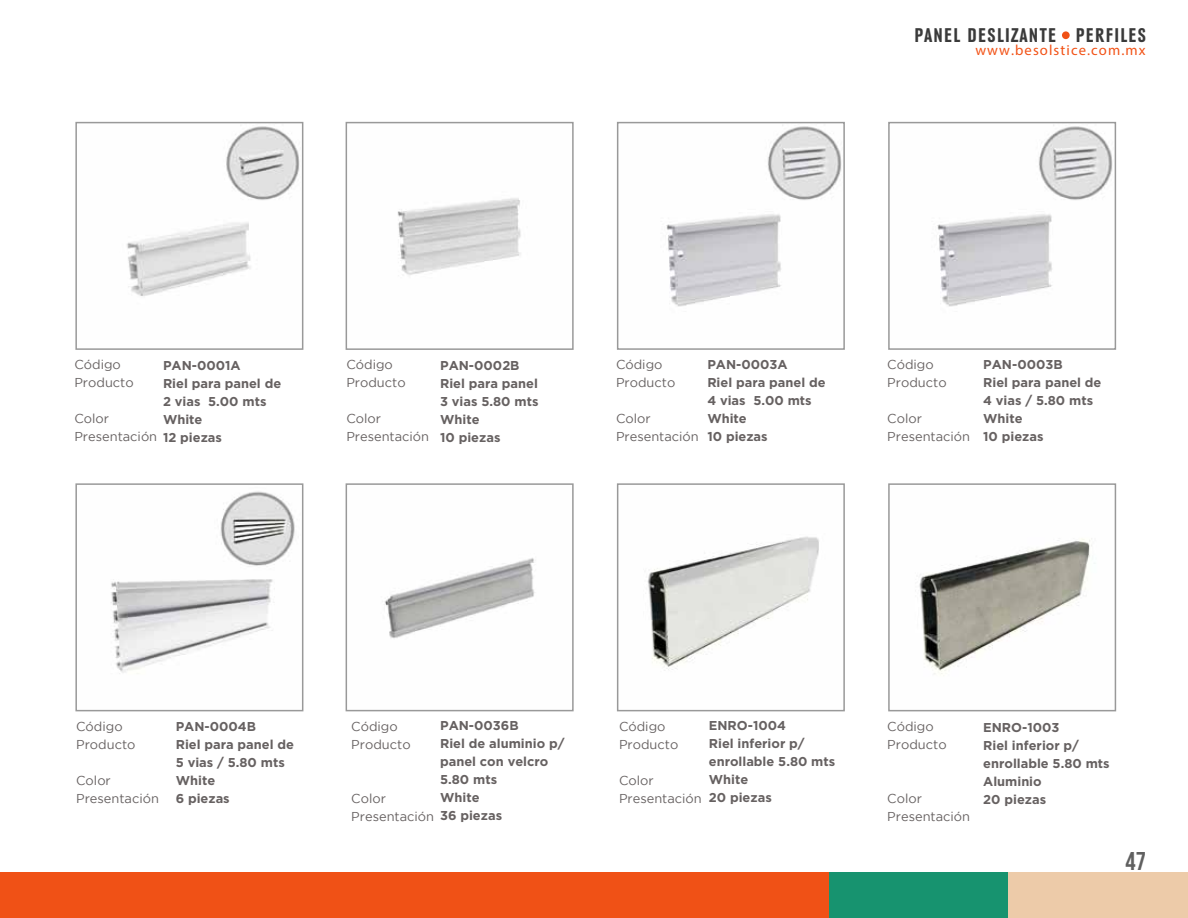
<style>
.page{position:relative;width:1188px;height:918px;background:#fff}
.page>*{position:absolute;margin:0;border:0;box-sizing:border-box;transform-origin:0 0}
.t1{font:25.65px "Bebas Neue";color:#606060}
.t2{font:700 condensed 20.7px "URW Grotesk TOT";letter-spacing:.07em;color:#3a3a3a}
.t3{font:14.7px "Myriad Pro";letter-spacing:.075em;color:#f25216}
.t4{font:700 12.9px/18px "Gotham";color:#666161}
.t5{font:12.9px/18px "Gotham";color:#666161}
.s1{font-weight:700}
</style>
<div class="page">
<img style="left:647px;top:536px;width:172px;height:135px">
<img style="left:890px;top:538px;width:225px;height:174px">
<img style="left:384px;top:558px;width:151px;height:81px">
<img style="left:111px;top:491px;width:184px;height:183px">
<img style="left:937px;top:125px;width:176px;height:182px">
<img style="left:666px;top:125px;width:176px;height:182px">
<img style="left:397px;top:198px;width:124px;height:77px">
<img style="left:126px;top:126px;width:174px;height:170px">
<div style="left:0;top:872px;width:829px;height:46px;background:#f05116"></div>
<div style="left:829px;top:872px;width:179px;height:46px;background:#17936f"></div>
<div style="left:1008px;top:872px;width:180px;height:46px;background:#edcba9"></div>
<div style="left:1062px;top:31px;width:8px;height:8px;background:#f05116;border-radius:50%"></div>
<div style="left:75px;top:122px;width:228px;height:228px;border:2px solid #999"></div>
<div style="left:346px;top:122px;width:228px;height:228px;border:2px solid #999"></div>
<div style="left:617px;top:122px;width:228px;height:228px;border:2px solid #999"></div>
<div style="left:888px;top:122px;width:228px;height:228px;border:2px solid #999"></div>
<div style="left:888px;top:483px;width:228px;height:228px;border:2px solid #999"></div>
<div style="left:617px;top:483px;width:228px;height:228px;border:2px solid #999"></div>
<div style="left:346px;top:483px;width:228px;height:228px;border:2px solid #999"></div>
<div style="left:75px;top:483px;width:228px;height:228px;border:2px solid #999"></div>
<h2 class="t2" style="left:915px;top:24px;width:233px">PANEL DESLIZANTE - PERFILES</h2>
<p class="t3" style="left:975px;top:41px;width:172px">www.besolstice.com.mx</p>
<p class="t4" style="left:163px;top:357px;width:120px">PAN-0001A<br>Riel para panel de<br>2 vias 5.00 mts<br>White</p>
<p class="t5" style="left:346px;top:355px;width:61px">Código<br>Producto</p>
<p class="t5" style="left:74px;top:356px;width:61px">Código<br>Producto</p>
<p class="t5" style="left:74px;top:410px;width:149px">Color<br>Presentación <span class="s1">12 piezas</span></p>
<p class="t5" style="left:346px;top:409px;width:84px">Color<br>Presentación</p>
<p class="t4" style="left:440px;top:356px;width:100px">PAN-0002B<br>Riel para panel<br>3 vias 5.80 mts<br>White<br>10 piezas</p>
<p class="t4" style="left:707px;top:355px;width:120px">PAN-0003A<br>Riel para panel de<br>4 vias 5.00 mts<br>White<br>10 piezas</p>
<p class="t4" style="left:983px;top:355px;width:120px">PAN-0003B<br>Riel para panel de<br>4 vias / 5.80 mts<br>White<br>10 piezas</p>
<p class="t5" style="left:887px;top:355px;width:61px">Código<br>Producto</p>
<p class="t5" style="left:887px;top:409px;width:84px">Color<br>Presentación</p>
<p class="t5" style="left:616px;top:356px;width:61px">Código<br>Producto</p>
<p class="t5" style="left:616px;top:410px;width:84px">Color<br>Presentación</p>
<p class="t5" style="left:76px;top:717px;width:61px">Código<br>Producto</p>
<p class="t5" style="left:76px;top:771px;width:84px">Color<br>Presentación</p>
<p class="t4" style="left:176px;top:717px;width:120px">PAN-0004B<br>Riel para panel de<br>5 vias / 5.80 mts<br>White<br>6 piezas</p>
<p class="t4" style="left:440px;top:716px;width:126px">PAN-0036B<br>Riel de aluminio p/ panel con velcro<br>5.80 mts<br>White<br>36 piezas</p>
<p class="t5" style="left:351px;top:717px;width:61px">Código<br>Producto</p>
<p class="t5" style="left:351px;top:789px;width:84px">Color<br>Presentación</p>
<p class="t5" style="left:619px;top:717px;width:61px">Código<br>Producto</p>
<p class="t5" style="left:619px;top:771px;width:84px">Color<br>Presentación</p>
<p class="t4" style="left:709px;top:716px;width:128px">ENRO-1004<br>Riel inferior p/ enrollable 5.80 mts<br>White<br>20 piezas</p>
<p class="t5" style="left:887px;top:717px;width:61px">Código<br>Producto</p>
<p class="t5" style="left:887px;top:789px;width:84px">Color<br>Presentación</p>
<p class="t4" style="left:983px;top:719px;width:128px">ENRO-1003<br>Riel inferior p/ enrollable 5.80 mts<br>Aluminio<br>20 piezas</p>
<h1 class="t1" style="left:1125px;top:847px;width:22px">47</h1>
</div>
